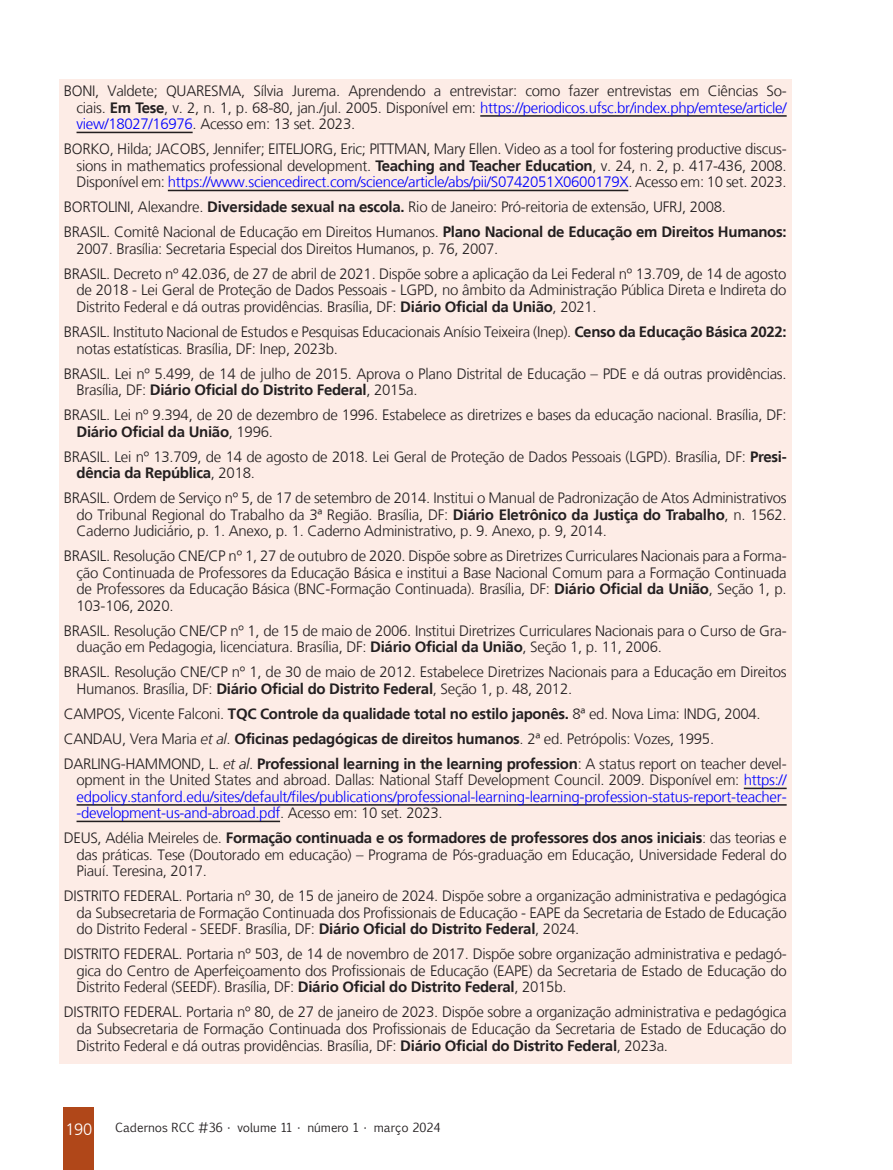
<style>
.page{position:relative;width:893px;height:1170px;background:#fff}
.page>*{position:absolute;margin:0;border:0;box-sizing:border-box;transform-origin:0 0}
.t1{font:300 16.5px "Frutiger LT";color:#fff}
.Referências__10{font:300 15px/16.5px "Frutiger LT";letter-spacing:-.02em;color:#231f20;text-align:justify}
.t2{font:12px "Euphemia CAS";color:#231f20}
.s1{font-weight:700}
.s2{color:#00f}
.s3{color:#1f1f1f}
.s4{font-style:italic}
</style>
<div class="page">
<div style="left:64px;top:1107px;width:30px;height:62px;background:#b04719"></div>
<div style="left:59px;top:79px;width:732px;height:984px;background:#fdece6"></div>
<hr style="left:480px;top:115px;width:307px;height:2px;background:#231f20">
<hr style="left:77px;top:132px;width:116px;height:1px;background:#231f20">
<hr style="left:168px;top:190px;width:460px;height:1px;background:#231f20">
<hr style="left:744px;top:787px;width:43px;height:2px;background:#231f20">
<hr style="left:77px;top:804px;width:710px;height:1px;background:#231f20">
<hr style="left:77px;top:820px;width:203px;height:2px;background:#231f20">
<p class="Referências__10" style="left:77px;top:83px;width:712px;text-indent:-13px">BONI, Valdete; QUARESMA, Sílvia Jurema. Aprendendo a entrevistar: como fazer entrevistas em Ciências So&shy;ciais. <span class="s1">Em Tese</span>, v. 2, n. 1, p. 68-80, jan./jul. 2005. Disponível em: <span class="s2">https://periodicos.ufsc.br/index.php/emtese/article/ view/18027/16976</span>. Acesso em: 13 set. 2023.</p>
<p class="Referências__10" style="left:77px;top:141px;width:712px;text-indent:-13px">BORKO, Hilda; JACOBS, Jennifer; <span class="s3">EITELJORG, Eric</span>; PITTMAN, Mary Ellen. Video as a tool for fostering productive discus&shy;sions in mathematics professional development. <span class="s1">Teaching and Teacher Education</span>, v. 24, n. 2, p. 417-436, 2008.<br>Disponível em: <span class="s2">https://www.sciencedirect.com/science/article/abs/pii/S0742051X0600179X</span>. Acesso em: 10 set. 2023.</p>
<p class="Referências__10" style="left:64px;top:199px;width:664px">BORTOLINI, Alexandre. <span class="s1">Diversidade sexual na escola.</span> Rio de Janeiro: Pró-reitoria de extensão, UFRJ, 2008.</p>
<p class="Referências__10" style="left:77px;top:224px;width:712px;text-indent:-13px">BRASIL. Comitê Nacional de Educação em Direitos Humanos. <span class="s1">Plano Nacional de Educação em Direitos Humanos:<br></span>2007. Brasília: Secretaria Especial dos Direitos Humanos, p. 76, 2007.</p>
<p class="Referências__10" style="left:77px;top:266px;width:712px;text-indent:-13px">BRASIL. Decreto nº 42.036, de 27 de abril de 2021. Dispõe sobre a aplicação da Lei Federal nº 13.709, de 14 de agosto de 2018 - Lei Geral de Proteção de Dados Pessoais - LGPD, no âmbito da Administração Pública Direta e Indireta do Distrito Federal e dá outras providências. Brasília, DF: <span class="s1">Diário Oficial da União</span>, 2021.</p>
<p class="Referências__10" style="left:77px;top:324px;width:712px;text-indent:-13px">BRASIL. Instituto Nacional de Estudos e Pesquisas Educacionais Anísio Teixeira (Inep). <span class="s1">Censo da Educação Básica 2022: </span>notas estatísticas. Brasília, DF: Inep, 2023b.</p>
<p class="Referências__10" style="left:77px;top:365px;width:712px;text-indent:-13px">BRASIL. Lei nº 5.499, de 14 de julho de 2015. Aprova o Plano Distrital de Educação – PDE e dá outras providências.<br>Brasília, DF: <span class="s1">Diário Oficial do Distrito Federal</span>, 2015a.</p>
<p class="Referências__10" style="left:77px;top:407px;width:712px;text-indent:-13px">BRASIL. Lei nº 9.394, de 20 de dezembro de 1996. Estabelece as diretrizes e bases da educação nacional. Brasília, DF:<br><span class="s1">Diário Oficial da União</span>, 1996.</p>
<p class="Referências__10" style="left:77px;top:448px;width:712px;text-indent:-13px">BRASIL. Lei nº 13.709, de 14 de agosto de 2018. Lei Geral de Proteção de Dados Pessoais (LGPD). Brasília, DF: <span class="s1">Presi&shy;dência da República</span>, 2018.</p>
<p class="Referências__10" style="left:77px;top:490px;width:712px;text-indent:-13px">BRASIL. Ordem de Serviço nº 5, de 17 de setembro de 2014. Institui o Manual de Padronização de Atos Administrativos do Tribunal Regional do Trabalho da 3ª Região. Brasília, DF: <span class="s1">Diário Eletrônico da Justiça do Trabalho</span>, n. 1562.<br>Caderno Judiciário, p. 1. Anexo, p. 1. Caderno Administrativo, p. 9. Anexo, p. 9, 2014.</p>
<p class="Referências__10" style="left:77px;top:548px;width:712px;text-indent:-13px">BRASIL. Resolução CNE/CP nº 1, 27 de outubro de 2020. Dispõe sobre as Diretrizes Curriculares Nacionais para a Forma&shy;ção Continuada de Professores da Educação Básica e institui a Base Nacional Comum para a Formação Continuada de Professores da Educação Básica (BNC-Formação Continuada). Brasília, DF: <span class="s1">Diário Oficial da União</span>, Seção 1, p.<br>103-106, 2020.</p>
<p class="Referências__10" style="left:77px;top:622px;width:712px;text-indent:-13px">BRASIL. Resolução CNE/CP nº 1, de 15 de maio de 2006. Institui Diretrizes Curriculares Nacionais para o Curso de Gra&shy;duação em Pedagogia, licenciatura. Brasília, DF: <span class="s1">Diário Oficial da União</span>, Seção 1, p. 11, 2006.</p>
<p class="Referências__10" style="left:77px;top:664px;width:712px;text-indent:-13px">BRASIL. Resolução CNE/CP nº 1, de 30 de maio de 2012. Estabelece Diretrizes Nacionais para a Educação em Direitos<br>Humanos. Brasília, DF: <span class="s1">Diário Oficial do Distrito Federal</span>, Seção 1, p. 48, 2012.</p>
<p class="Referências__10" style="left:64px;top:705px;width:698px">CAMPOS, Vicente Falconi. <span class="s1">TQC Controle da qualidade total no estilo japonês.</span> 8ª ed. Nova Lima: INDG, 2004.</p>
<p class="Referências__10" style="left:64px;top:730px;width:652px">CANDAU, Vera Maria <span class="s4">et al</span>. <span class="s1">Oficinas pedagógicas de direitos humanos</span>. 2ª ed. Petrópolis: Vozes, 1995.</p>
<p class="Referências__10" style="left:77px;top:755px;width:712px;text-indent:-13px">DARLING-HAMMOND, L. <span class="s4">et al</span>. <span class="s1">Professional learning in the learning profession</span>: A status report on teacher devel&shy;opment in the United States and abroad. Dallas: National Staff Development Council. 2009. Disponível em: <span class="s2">https:// edpolicy.stanford.edu/sites/default/files/publications/professional-learning-learning-profession-status-report-teacher--development-us-and-abroad.pdf</span>. Acesso em: 10 set. 2023.</p>
<p class="Referências__10" style="left:77px;top:830px;width:712px;text-indent:-13px">DEUS, Adélia Meireles de. <span class="s1">Formação continuada e os formadores de professores dos anos iniciais</span>: das teorias e das práticas. Tese (Doutorado em educação) – Programa de Pós-graduação em Educação, Universidade Federal do Piauí. Teresina, 2017.</p>
<p class="Referências__10" style="left:77px;top:888px;width:712px;text-indent:-13px">DISTRITO FEDERAL. Portaria nº 30, de 15 de janeiro de 2024. Dispõe sobre a organização administrativa e pedagógica da Subsecretaria de Formação Continuada dos Profissionais de Educação - EAPE da Secretaria de Estado de Educação do Distrito Federal - SEEDF. Brasília, DF: <span class="s1">Diário Oficial do Distrito Federal</span>, 2024.</p>
<p class="Referências__10" style="left:77px;top:946px;width:712px;text-indent:-13px">DISTRITO FEDERAL. Portaria nº 503, de 14 de novembro de 2017. Dispõe sobre organização administrativa e pedagó&shy;gica do Centro de Aperfeiçoamento dos Profissionais de Educação (EAPE) da Secretaria de Estado de Educação do Distrito Federal (SEEDF). Brasília, DF: <span class="s1">Diário Oficial do Distrito Federal</span>, 2015b.</p>
<p class="Referências__10" style="left:77px;top:1004px;width:712px;text-indent:-13px">DISTRITO FEDERAL. Portaria nº 80, de 27 de janeiro de 2023. Dispõe sobre a organização administrativa e pedagógica da Subsecretaria de Formação Continuada dos Profissionais de Educação da Secretaria de Estado de Educação do Distrito Federal e dá outras providências. Brasília, DF: <span class="s1">Diário Oficial do Distrito Federal</span>, 2023a.</p>
<p class="t1" style="left:65px;top:1120px;width:28px">190</p>
<p class="t2" style="left:115px;top:1119px;width:327px">Cadernos RCC #36 • volume 11 • número 1 • março 2024</p>
</div>
